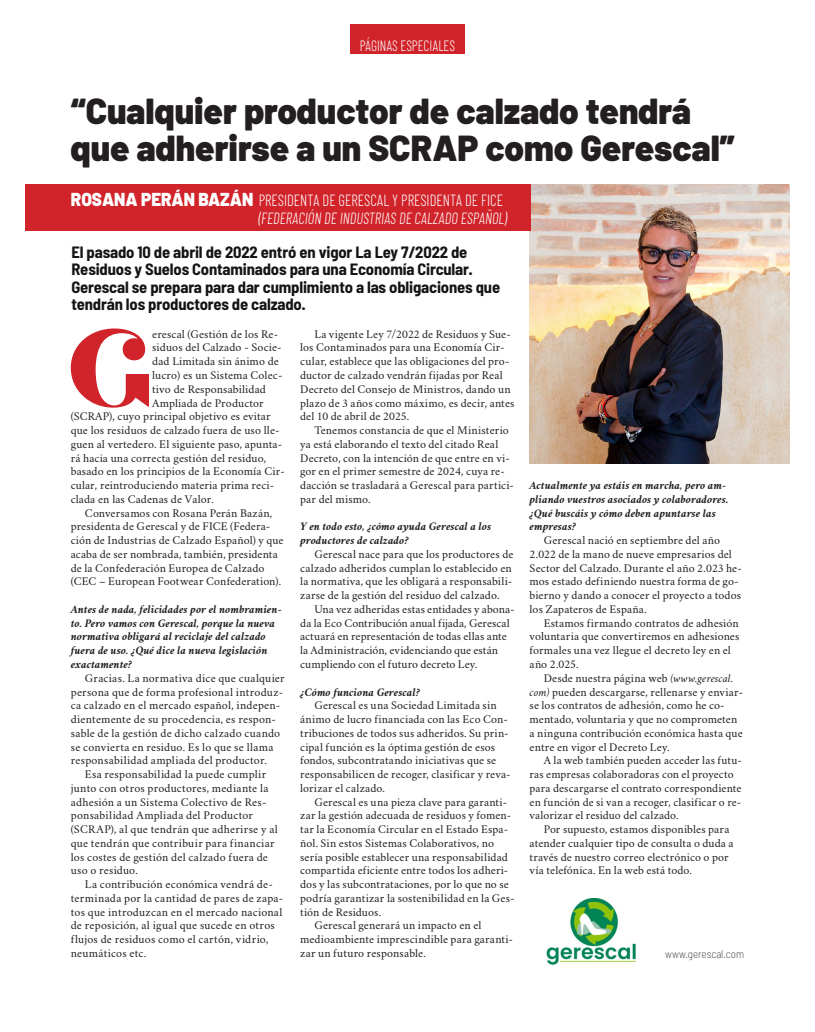
<style>
.page{position:relative;width:815px;height:1032px;background:#fff}
.page>*{position:absolute;margin:0;border:0;box-sizing:border-box;transform-origin:0 0}
.t1{font:900 109.88px "Quiche Display";color:#d1232a}
.t2{font:900 36.25px/37.5px "Barlow";color:#231f20}
.t3{font:700 semi-condensed 16.38px/17.5px "Barlow";letter-spacing:-.01em;color:#141413}
.t4{font:italic 300 16.25px/17.5px "Barlow Condensed";color:#fff;text-align:right;scale:.91 1}
.t5{font:300 15px "Barlow Condensed";color:#fff;scale:.9 1}
.t6{font:11.62px/13.8px "Crimson";letter-spacing:.01em;color:#231f20}
.t7{font:italic 700 11.62px/13.8px "Crimson";color:#231f20}
.t8{font:200 semi-condensed 11.12px "Barlow";color:#231f20}
.s1{font-family:"Barlow";font-weight:900;font-style:normal;font-size:18.75px}
.s2{font-style:normal}
.s3{font-style:italic}
</style>
<div class="page">
<div style="left:350px;top:25px;width:114px;height:29px;background:#d1232a"></div>
<img style="left:530px;top:185px;width:259px;height:278px">
<div style="left:25px;top:185px;width:505px;height:46px;background:#d1232a"></div>
<img style="left:547px;top:898px;width:90px;height:68px">
<p class="t5" style="left:360px;top:36px;width:107px">PÁGINAS ESPECIALES</p>
<h2 class="t2" style="left:71px;top:92px;width:666px">“Cualquier productor de calzado tendrá que adherirse a un SCRAP como Gerescal”</h2>
<h3 class="t4" style="left:71px;top:191px;width:481px"><span class="s1">ROSANA PERÁN BAZÁN</span> <span class="s2">PRESIDENTA DE GERESCAL Y PRESIDENTA DE FICE </span>(FEDERACIÓN DE INDUSTRIAS DE CALZADO ESPAÑOL)</h3>
<h3 class="t3" style="left:72px;top:243px;width:430px">El pasado 10 de abril de 2022 entró en vigor La Ley 7/2022 de Residuos y Suelos Contaminados para una Economía Circular.<br>Gerescal se prepara para dar cumplimiento a las obligaciones que tendrán los productores de calzado.</h3>
<h1 class="t1" style="left:68px;top:300px;width:84px">G</h1>
<p class="t6" style="left:152px;top:326px;width:128px">erescal (Gestión de los Re-</p>
<p class="t6" style="left:152px;top:340px;width:131px">siduos del Calzado - Socie-</p>
<p class="t6" style="left:152px;top:354px;width:128px">dad Limitada sin ánimo de</p>
<p class="t6" style="left:152px;top:367px;width:132px">lucro) es un Sistema Colec-</p>
<p class="t6" style="left:152px;top:381px;width:115px">tivo de Responsabilidad</p>
<p class="t6" style="left:152px;top:395px;width:113px">Ampliada de Productor</p>
<p class="t6" style="left:71px;top:409px;width:201px">(SCRAP), cuyo principal objetivo es evitar</p>
<p class="t6" style="left:71px;top:422px;width:210px">que los residuos de calzado fuera de uso lle-</p>
<p class="t6" style="left:71px;top:436px;width:213px">guen al vertedero. El siguiente paso, apunta-</p>
<p class="t6" style="left:71px;top:450px;width:197px">rá hacia una correcta gestión del residuo,</p>
<p class="t6" style="left:71px;top:464px;width:216px">basado en los principios de la Economía Cir-</p>
<p class="t6" style="left:71px;top:477px;width:205px">cular, reintroduciendo materia prima reci-</p>
<p class="t6" style="left:71px;top:491px;width:145px">clada en las Cadenas de Valor.</p>
<p class="t6" style="left:85px;top:505px;width:189px">Conversamos con Rosana Perán Bazán,</p>
<p class="t6" style="left:71px;top:519px;width:201px">presidenta de Gerescal y de FICE (Federa-</p>
<p class="t6" style="left:71px;top:532px;width:214px">ción de Industrias de Calzado Español) y que</p>
<p class="t6" style="left:71px;top:546px;width:209px">acaba de ser nombrada, también, presidenta</p>
<p class="t6" style="left:71px;top:560px;width:195px">de la Confederación Europea de Calzado</p>
<p class="t6" style="left:71px;top:574px;width:212px">(CEC – European Footwear Confederation).</p>
<p class="t7" style="left:71px;top:601px;width:213px">Antes de nada, felicidades por el nombramien&shy;to. Pero vamos con Gerescal, porque la nueva normativa obligará al reciclaje del calzado fuera de uso. ¿Qué dice la nueva legislación exactamente?</p>
<p class="t6" style="left:85px;top:670px;width:201px">Gracias. La normativa dice que cualquier</p>
<p class="t6" style="left:71px;top:684px;width:214px">persona que de forma profesional introduz-</p>
<p class="t6" style="left:71px;top:697px;width:211px">ca calzado en el mercado español, indepen-</p>
<p class="t6" style="left:71px;top:711px;width:207px">dientemente de su procedencia, es respon-</p>
<p class="t6" style="left:71px;top:725px;width:211px">sable de la gestión de dicho calzado cuando</p>
<p class="t6" style="left:71px;top:739px;width:204px">se convierta en residuo. Es lo que se llama</p>
<p class="t6" style="left:71px;top:752px;width:198px">responsabilidad ampliada del productor.</p>
<p class="t6" style="left:85px;top:766px;width:183px">Esa responsabilidad la puede cumplir</p>
<p class="t6" style="left:71px;top:780px;width:199px">junto con otros productores, mediante la</p>
<p class="t6" style="left:71px;top:794px;width:197px">adhesión a un Sistema Colectivo de Res-</p>
<p class="t6" style="left:71px;top:807px;width:184px">ponsabilidad Ampliada del Productor</p>
<p class="t6" style="left:71px;top:821px;width:209px">(SCRAP), al que tendrán que adherirse y al</p>
<p class="t6" style="left:71px;top:835px;width:205px">que tendrán que contribuir para financiar</p>
<p class="t6" style="left:71px;top:849px;width:199px">los costes de gestión del calzado fuera de</p>
<p class="t6" style="left:71px;top:862px;width:69px">uso o residuo.</p>
<p class="t6" style="left:85px;top:876px;width:189px">La contribución económica vendrá de-</p>
<p class="t6" style="left:71px;top:890px;width:214px">terminada por la cantidad de pares de zapa-</p>
<p class="t6" style="left:71px;top:904px;width:213px">tos que introduzcan en el mercado nacional</p>
<p class="t6" style="left:71px;top:917px;width:206px">de reposición, al igual que sucede en otros</p>
<p class="t6" style="left:71px;top:931px;width:199px">flujos de residuos como el cartón, vidrio,</p>
<p class="t6" style="left:71px;top:945px;width:77px">neumáticos etc.</p>
<p class="t6" style="left:300px;top:326px;width:216px;text-indent:14px">La vigente Ley 7/2022 de Residuos y Sue&shy;los Contaminados para una Economía Cir&shy;cular, establece que las obligaciones del pro&shy;ductor de calzado vendrán fijadas por Real Decreto del Consejo de Ministros, dando un plazo de 3 años como máximo, es decir, antes del 10 de abril de 2025.</p>
<p class="t6" style="left:300px;top:422px;width:215px;text-indent:14px">Tenemos constancia de que el Ministerio ya está elaborando el texto del citado Real Decreto, con la intención de que entre en vi&shy;gor en el primer semestre de 2024, cuya re&shy;dacción se trasladará a Gerescal para partici&shy;par del mismo.</p>
<p class="t7" style="left:300px;top:519px;width:193px">Y en todo esto, ¿cómo ayuda Gerescal a los productores de calzado?</p>
<p class="t6" style="left:300px;top:546px;width:215px;text-indent:14px">Gerescal nace para que los productores de calzado adheridos cumplan lo establecido en la normativa, que les obligará a responsabili&shy;zarse de la gestión del residuo del calzado.</p>
<p class="t6" style="left:300px;top:601px;width:216px;text-indent:14px">Una vez adheridas estas entidades y abona&shy;da la Eco Contribución anual fijada, Gerescal actuará en representación de todas ellas ante la Administración, evidenciando que están cumpliendo con el futuro decreto Ley.</p>
<p class="t7" style="left:300px;top:684px;width:121px">¿Cómo funciona Gerescal?</p>
<p class="t6" style="left:300px;top:697px;width:212px;text-indent:14px">Gerescal es una Sociedad Limitada sin ánimo de lucro financiada con las Eco Con&shy;tribuciones de todos sus adheridos. Su prin&shy;cipal función es la óptima gestión de esos fondos, subcontratando iniciativas que se responsabilicen de recoger, clasificar y reva&shy;lorizar el calzado.</p>
<p class="t6" style="left:314px;top:794px;width:194px">Gerescal es una pieza clave para garanti-</p>
<p class="t6" style="left:300px;top:807px;width:212px">zar la gestión adecuada de residuos y fomen-</p>
<p class="t6" style="left:300px;top:821px;width:209px">tar la Economía Circular en el Estado Espa-</p>
<p class="t6" style="left:300px;top:835px;width:195px">ñol. Sin estos Sistemas Colaborativos, no</p>
<p class="t6" style="left:300px;top:849px;width:209px">sería posible establecer una responsabilidad</p>
<p class="t6" style="left:300px;top:862px;width:210px">compartida eficiente entre todos los adheri-</p>
<p class="t6" style="left:300px;top:876px;width:210px">dos y las subcontrataciones, por lo que no se</p>
<p class="t6" style="left:300px;top:890px;width:216px">podría garantizar la sostenibilidad en la Ges-</p>
<p class="t6" style="left:300px;top:904px;width:82px">tión de Residuos.</p>
<p class="t6" style="left:314px;top:917px;width:169px">Gerescal generará un impacto en el</p>
<p class="t6" style="left:300px;top:931px;width:214px">medioambiente imprescindible para garanti-</p>
<p class="t6" style="left:300px;top:945px;width:127px">zar un futuro responsable.</p>
<p class="t7" style="left:530px;top:478px;width:200px">Actualmente ya estáis en marcha, pero am&shy;pliando vuestros asociados y colaboradores. ¿Qué buscáis y cómo deben apuntarse las empresas?</p>
<p class="t6" style="left:530px;top:532px;width:214px;text-indent:14px">Gerescal nació en septiembre del año 2.022 de la mano de nueve empresarios del Sector del Calzado. Durante el año 2.023 he&shy;mos estado definiendo nuestra forma de go&shy;bierno y dando a conocer el proyecto a todos los Zapateros de España.</p>
<p class="t6" style="left:530px;top:615px;width:211px;text-indent:14px">Estamos firmando contratos de adhesión voluntaria que convertiremos en adhesiones formales una vez llegue el decreto ley en el año 2.025.</p>
<p class="t6" style="left:530px;top:670px;width:215px;text-indent:14px">Desde nuestra página web <span class="s3">(www.gerescal. com)</span> pueden descargarse, rellenarse y enviar&shy;se los contratos de adhesión, como he co&shy;mentado, voluntaria y que no comprometen a ninguna contribución económica hasta que entre en vigor el Decreto Ley.</p>
<p class="t6" style="left:530px;top:752px;width:214px;text-indent:14px">A la web también pueden acceder las futu&shy;ras empresas colaboradoras con el proyecto para descargarse el contrato correspondiente en función de si van a recoger, clasificar o re&shy;valorizar el residuo del calzado.</p>
<p class="t6" style="left:530px;top:821px;width:205px;text-indent:14px">Por supuesto, estamos disponibles para atender cualquier tipo de consulta o duda a través de nuestro correo electrónico o por vía telefónica. En la web está todo.</p>
<p class="t8" style="left:665px;top:947px;width:80px">www.gerescal.com</p>
</div>
